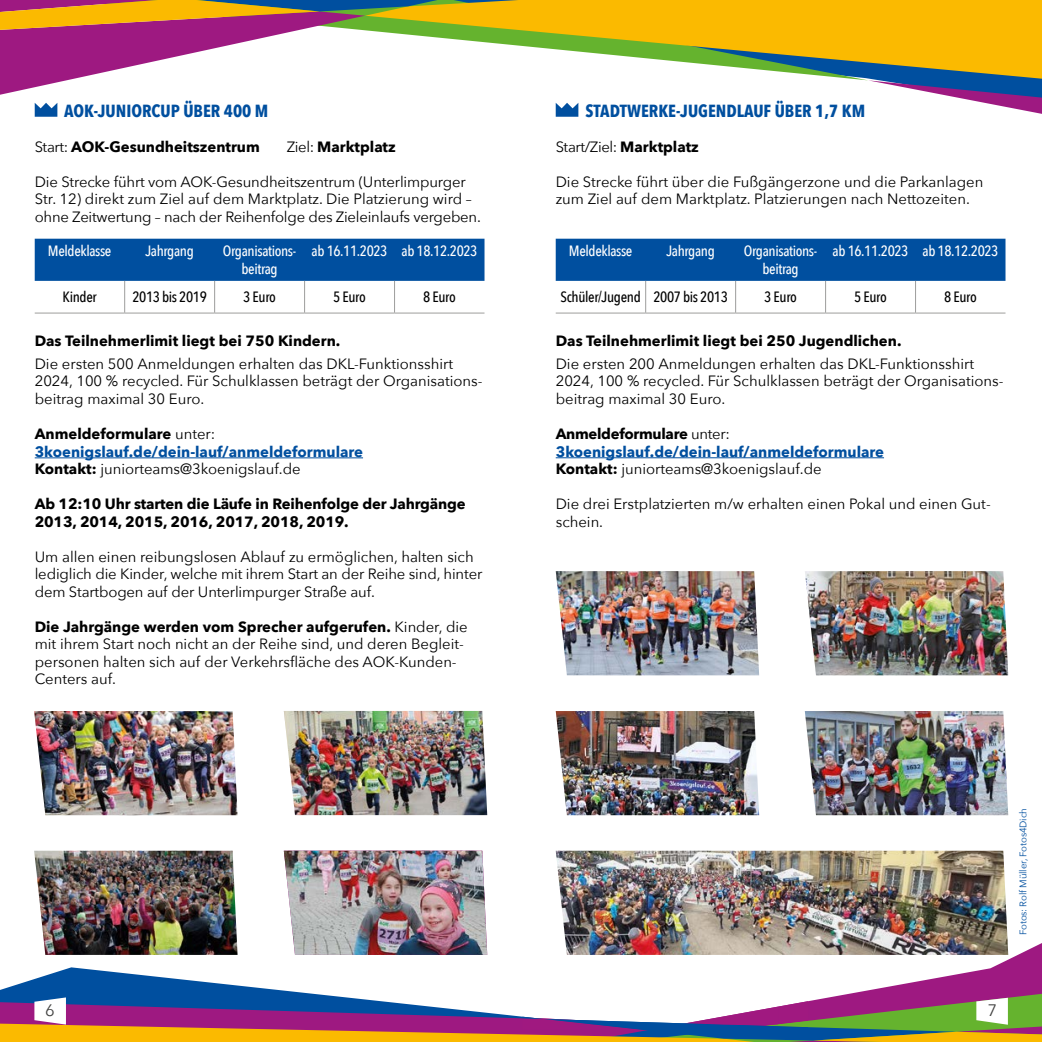
<style>
.page{position:relative;width:1042px;height:1042px;background:#fff}
.page>*{position:absolute;margin:0;border:0;box-sizing:border-box;transform-origin:0 0}
.t1{font:700 17.5px "Avenir Next Condensed";color:#004f9f}
.t2{font:16.62px "Avenir Next";color:#424241}
.t3{font:14.88px/17.5px "Avenir Next";color:#000}
.t4{font:700 14.88px/17.5px "Avenir Next";color:#000}
.t5{font:700 14.88px/17.7px "Avenir Next";color:#004f9f}
.t6{font:500 14.88px/17.5px "Avenir Next Condensed";letter-spacing:-.025em;color:#fff;text-align:center}
.t7{font:500 14.88px "Avenir Next Condensed";letter-spacing:-.025em;color:#000}
.t8{font:14.88px "Avenir Next";letter-spacing:-.025em;color:#000}
.t9{font:9.62px "Avenir Next";letter-spacing:-.015em;color:#004f9f}
.s1{font-weight:400}
.s2{color:#000}
.s3{font-weight:400;color:#000}
.s4{font-weight:700}
</style>
<div class="page">
<img style="left:556px;top:711px;width:203px;height:104px">
<img style="left:805px;top:711px;width:203px;height:104px">
<hr style="left:35px;top:457px;width:328px;height:1px;background:#004f9f">
<div style="left:35px;top:239px;width:449px;height:42px;background:#004f9f"></div>
<hr style="left:124px;top:281px;width:1px;height:32px;background:#9d9d9c">
<hr style="left:214px;top:281px;width:1px;height:32px;background:#9d9d9c">
<hr style="left:304px;top:281px;width:1px;height:32px;background:#9d9d9c">
<hr style="left:394px;top:281px;width:1px;height:32px;background:#9d9d9c">
<hr style="left:35px;top:313px;width:90px;height:1px;background:#9d9d9c">
<hr style="left:125px;top:313px;width:90px;height:1px;background:#9d9d9c">
<hr style="left:215px;top:313px;width:90px;height:1px;background:#9d9d9c">
<hr style="left:305px;top:313px;width:89px;height:1px;background:#9d9d9c">
<hr style="left:394px;top:313px;width:90px;height:1px;background:#9d9d9c">
<svg style="left:487px;top:943px;width:555px;height:24px"></svg>
<svg style="left:0;top:967px;width:1042px;height:75px"></svg>
<img style="left:559px;top:1019px;width:164px;height:5px">
<svg style="left:0;top:0;width:1042px;height:117px"></svg>
<div style="left:556px;top:239px;width:449px;height:42px;background:#004f9f"></div>
<hr style="left:645px;top:281px;width:1px;height:32px;background:#9d9d9c">
<hr style="left:735px;top:281px;width:1px;height:32px;background:#9d9d9c">
<hr style="left:825px;top:281px;width:1px;height:32px;background:#9d9d9c">
<hr style="left:915px;top:281px;width:1px;height:32px;background:#9d9d9c">
<hr style="left:556px;top:313px;width:90px;height:1px;background:#9d9d9c">
<hr style="left:646px;top:313px;width:89px;height:1px;background:#9d9d9c">
<hr style="left:735px;top:313px;width:90px;height:1px;background:#9d9d9c">
<hr style="left:825px;top:313px;width:90px;height:1px;background:#9d9d9c">
<hr style="left:915px;top:313px;width:90px;height:1px;background:#9d9d9c">
<img style="left:805px;top:571px;width:203px;height:104px">
<img style="left:556px;top:571px;width:203px;height:104px">
<img style="left:556px;top:851px;width:452px;height:104px">
<img style="left:284px;top:851px;width:203px;height:104px">
<img style="left:34px;top:711px;width:204px;height:104px">
<img style="left:284px;top:711px;width:203px;height:104px">
<img style="left:34px;top:851px;width:204px;height:104px">
<hr style="left:556px;top:457px;width:328px;height:1px;background:#004f9f">
<p class="t1" style="left:64px;top:100px;width:206px">AOK-JUNIORCUP ÜBER 400 M</p>
<p class="t4" style="left:35px;top:138px;width:227px"><span class="s1">Start:</span> AOK-Gesundheitszentrum</p>
<p class="t4" style="left:287px;top:138px;width:110px"><span class="s1">Ziel:</span> Marktplatz</p>
<p class="t3" style="left:35px;top:172px;width:448px">Die Strecke führt vom AOK-Gesundheitszentrum (Unterlimpurger<br>Str. 12) direkt zum Ziel auf dem Marktplatz. Die Platzierung wird – ohne Zeitwertung – nach der Reihenfolge des Zieleinlaufs vergeben.</p>
<p class="t6" style="left:48px;top:242px;width:65px">Meldeklasse</p>
<p class="t6" style="left:145px;top:242px;width:50px">Jahrgang</p>
<p class="t6" style="left:223px;top:242px;width:75px">Organisations&shy;beitrag</p>
<p class="t6" style="left:312px;top:242px;width:167px">ab 16.11.2023 ab 18.12.2023</p>
<p class="t7" style="left:63px;top:288px;width:36px">Kinder</p>
<p class="t7" style="left:132px;top:288px;width:76px">2013 bis 2019</p>
<p class="t7" style="left:243px;top:288px;width:34px">3 Euro</p>
<p class="t7" style="left:333px;top:288px;width:34px">5 Euro</p>
<p class="t7" style="left:423px;top:288px;width:34px">8 Euro</p>
<p class="t4" style="left:35px;top:332px;width:307px">Das Teilnehmerlimit liegt bei 750 Kindern.</p>
<p class="t3" style="left:35px;top:354px;width:449px">Die ersten 500 Anmeldungen erhalten das DKL-Funktionsshirt<br>2024, 100 % recycled. Für Schulklassen beträgt der Organisations&shy;beitrag maximal 30 Euro.</p>
<p class="t5" style="left:35px;top:425px;width:330px"><span class="s2">Anmeldeformulare</span> <span class="s3">unter:<br></span>3koenigslauf.de/dein-lauf/anmeldeformulare<br><span class="s2">Kontakt:</span> <span class="s3">juniorteams@3koenigslauf.de</span></p>
<p class="t4" style="left:35px;top:495px;width:432px">Ab 12:10 Uhr starten die Läufe in Reihenfolge der Jahrgänge<br>2013, 2014, 2015, 2016, 2017, 2018, 2019.</p>
<p class="t3" style="left:35px;top:547px;width:449px">Um allen einen reibungslosen Ablauf zu ermöglichen, halten sich lediglich die Kinder, welche mit ihrem Start an der Reihe sind, hinter dem Startbogen auf der Unterlimpurger Straße auf.</p>
<p class="t3" style="left:35px;top:617px;width:434px"><span class="s4">Die Jahrgänge werden vom Sprecher aufgerufen.</span> Kinder, die mit ihrem Start noch nicht an der Reihe sind, und deren Begleit&shy;personen halten sich auf der Verkehrsfläche des AOK-Kunden-Centers auf.</p>
<p class="t1" style="left:585px;top:100px;width:281px">STADTWERKE-JUGENDLAUF ÜBER 1,7 KM</p>
<p class="t8" style="left:556px;top:134px;width:145px">Start/Ziel: <span class="s4">Marktplatz</span></p>
<p class="t3" style="left:556px;top:172px;width:429px">Die Strecke führt über die Fußgängerzone und die Parkanlagen zum Ziel auf dem Marktplatz. Platzierungen nach Nettozeiten.</p>
<p class="t6" style="left:569px;top:242px;width:65px">Meldeklasse</p>
<p class="t6" style="left:666px;top:242px;width:50px">Jahrgang</p>
<p class="t6" style="left:744px;top:242px;width:75px">Organisations&shy;beitrag</p>
<p class="t6" style="left:832px;top:242px;width:167px">ab 16.11.2023 ab 18.12.2023</p>
<p class="t7" style="left:560px;top:288px;width:169px">Schüler/Jugend 2007 bis 2013</p>
<p class="t7" style="left:764px;top:288px;width:34px">3 Euro</p>
<p class="t7" style="left:854px;top:288px;width:34px">5 Euro</p>
<p class="t7" style="left:944px;top:288px;width:34px">8 Euro</p>
<p class="t4" style="left:556px;top:332px;width:347px">Das Teilnehmerlimit liegt bei 250 Jugendlichen.</p>
<p class="t3" style="left:556px;top:354px;width:449px">Die ersten 200 Anmeldungen erhalten das DKL-Funktionsshirt<br>2024, 100 % recycled. Für Schulklassen beträgt der Organisations&shy;beitrag maximal 30 Euro.</p>
<p class="t5" style="left:556px;top:424px;width:330px"><span class="s2">Anmeldeformulare</span> <span class="s3">unter:<br></span>3koenigslauf.de/dein-lauf/anmeldeformulare<br><span class="s2">Kontakt:</span> <span class="s3">juniorteams@3koenigslauf.de</span></p>
<p class="t3" style="left:556px;top:494px;width:436px">Die drei Erstplatzierten m/w erhalten einen Pokal und einen Gut&shy;schein.</p>
<p class="t9" style="left:1015px;top:935px;width:128px;rotate:-90deg">Fotos: Rolf Müller, Fotos4Dich</p>
<p class="t2" style="left:45px;top:996px;width:11px">6</p>
<p class="t2" style="left:987px;top:996px;width:11px">7</p>
</div>
